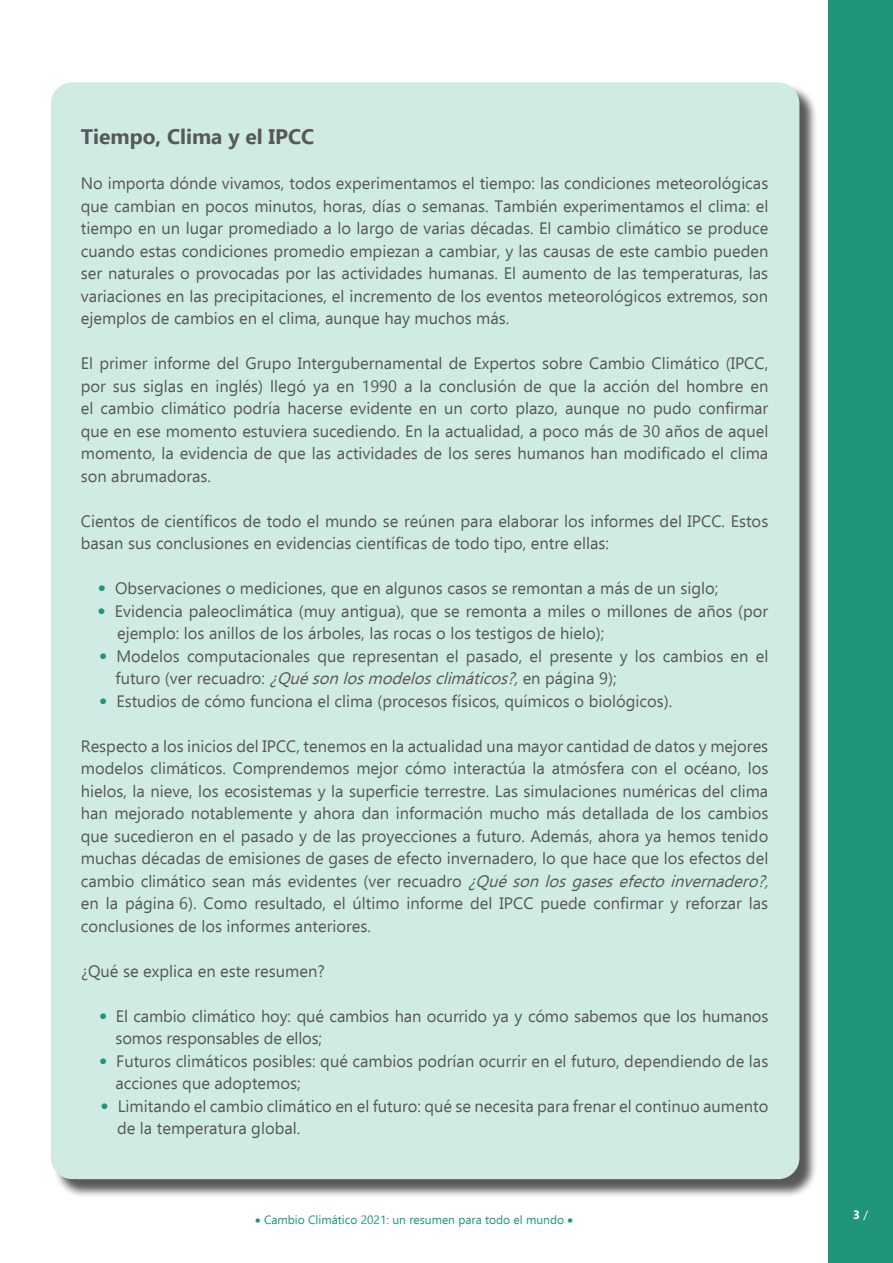
<style>
.page{position:relative;width:893px;height:1263px;background:#fff}
.page>*{position:absolute;margin:0;border:0;box-sizing:border-box;transform-origin:0 0}
.t1{font:700 21px "Ebrima";color:#57585a}
.t2{font:16.5px/22.5px "Ebrima";color:#57585a}
.t3{font:12px "Ebrima";color:#1f957a}
.t4{font:700 12px "Ebrima";color:#fff}
.s1{font-family:"Frutiger LT Pro";font-weight:700;font-stretch:condensed;color:#1f957a}
.s2{font-style:italic}
.s3{font-weight:400}
</style>
<div class="page">
<div style="left:828px;top:0;width:65px;height:1263px;background:#1f957a"></div>
<div style="left:53px;top:85px;width:765px;height:1113px;background:#231f20;opacity:.75"></div>
<div style="left:51px;top:82px;width:748px;height:1097px;background:#d0eae4;border-radius:21px"></div>
<p class="t1" style="left:81px;top:120px;width:235px">Tiempo, Clima y el IPCC</p>
<p class="t2" style="left:81px;top:171px;width:689px;text-align:justify">No importa dónde vivamos, todos experimentamos el tiempo: las condiciones meteorológicas que cambian en pocos minutos, horas, días o semanas. También experimentamos el clima: el tiempo en un lugar promediado a lo largo de varias décadas. El cambio climático se produce cuando estas condiciones promedio empiezan a cambiar, y las causas de este cambio pueden ser naturales o provocadas por las actividades humanas. El aumento de las temperaturas, las variaciones en las precipitaciones, el incremento de los eventos meteorológicos extremos, son ejemplos de cambios en el clima, aunque hay muchos más.</p>
<p class="t2" style="left:81px;top:351px;width:689px;text-align:justify">El primer informe del Grupo Intergubernamental de Expertos sobre Cambio Climático (IPCC, por sus siglas en inglés) llegó ya en 1990 a la conclusión de que la acción del hombre en el cambio climático podría hacerse evidente en un corto plazo, aunque no pudo confirmar que en ese momento estuviera sucediendo. En la actualidad, a poco más de 30 años de aquel momento, la evidencia de que las actividades de los seres humanos han modificado el clima son abrumadoras.</p>
<p class="t2" style="left:81px;top:509px;width:689px">Cientos de científicos de todo el mundo se reúnen para elaborar los informes del IPCC. Estos basan sus conclusiones en evidencias científicas de todo tipo, entre ellas:</p>
<p class="t2" style="left:98px;top:576px;width:622px"><span class="s1">•</span> Observaciones o mediciones, que en algunos casos se remontan a más de un siglo;</p>
<p class="t2" style="left:117px;top:599px;width:653px;text-indent:-20px"><span class="s1">•</span> Evidencia paleoclimática (muy antigua), que se remonta a miles o millones de años (por ejemplo: los anillos de los árboles, las rocas o los testigos de hielo);</p>
<p class="t2" style="left:116px;top:644px;width:654px;text-indent:-16px"><span class="s1">•</span> Modelos computacionales que representan el pasado, el presente y los cambios en el futuro (ver recuadro: <span class="s2">¿Quésonlosmodelosclimáticos?,</span>en página 9);</p>
<p class="t2" style="left:99px;top:689px;width:575px"><span class="s1">•</span> Estudios de cómo funciona el clima (procesos físicos, químicos o biológicos).</p>
<p class="t2" style="left:81px;top:734px;width:695px">Respecto a los inicios del IPCC, tenemos en la actualidad una mayor cantidad de datos y mejores modelos climáticos. Comprendemos mejor cómo interactúa la atmósfera con el océano, los hielos, la nieve, los ecosistemas y la superficie terrestre. Las simulaciones numéricas del clima han mejorado notablemente y ahora dan información mucho más detallada de los cambios que sucedieron en el pasado y de las proyecciones a futuro. Además, ahora ya hemos tenido muchas décadas de emisiones de gases de efecto invernadero, lo que hace que los efectos del cambio climático sean más evidentes (ver recuadro <span class="s2">¿Quésonlosgasesefectoinvernadero?, </span>en la página 6). Como resultado, el último informe del IPCC puede confirmar y reforzar las conclusiones de los informes anteriores.</p>
<p class="t2" style="left:81px;top:959px;width:246px">¿Qué se explica en este resumen?</p>
<p class="t2" style="left:116px;top:1004px;width:654px;text-indent:-16px"><span class="s1">•</span> El cambio climático hoy: qué cambios han ocurrido ya y cómo sabemos que los humanos somos responsables de ellos;</p>
<p class="t2" style="left:116px;top:1049px;width:654px;text-indent:-16px"><span class="s1">•</span> Futuros climáticos posibles: qué cambios podrían ocurrir en el futuro, dependiendo de las acciones que adoptemos;</p>
<p class="t2" style="left:117px;top:1094px;width:653px;text-indent:-16px"><span class="s1">•</span> Limitando el cambio climático en el futuro: qué se necesita para frenar el continuo aumento de la temperatura global.</p>
<p class="t3" style="left:255px;top:1211px;width:319px">• Cambio Climático 2021: un resumen para todo el mundo •</p>
<p class="t4" style="left:853px;top:1205px;width:16px">3 <span class="s3">/</span></p>
</div>
